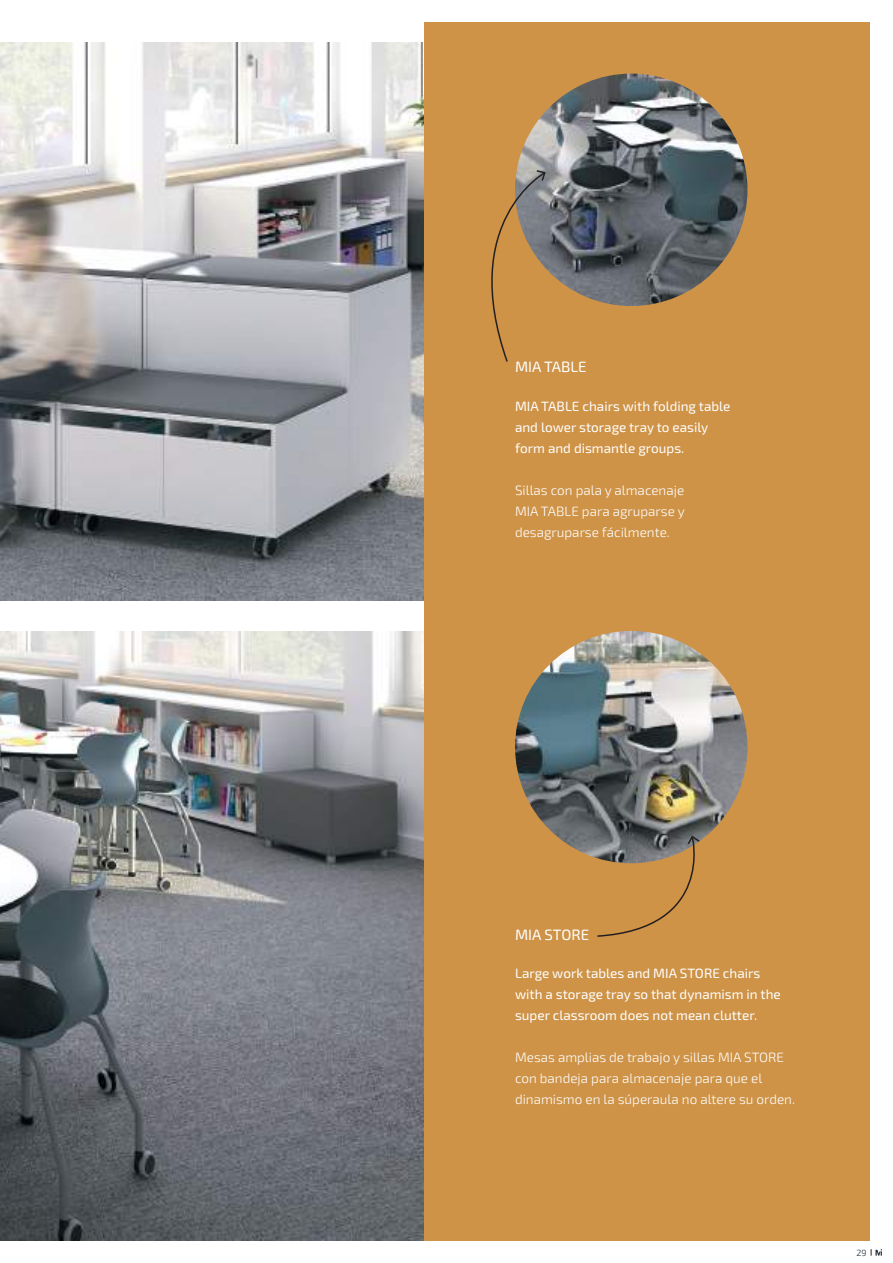
<style>
.page{position:relative;width:893px;height:1263px;background:#fff}
.page>*{position:absolute;margin:0;border:0;box-sizing:border-box;transform-origin:0 0}
.t1{font:15px "Exo 2";color:#fff}
.t2{font:13.5px/21px "Exo 2";color:#fff}
.t3{font:300 13.5px/21px "Exo 2";color:#fff}
.t4{font:300 8.85px "Exo 2";color:#232c35}
</style>
<div class="page">
<img style="left:0;top:631px;width:425px;height:610px">
<img style="left:0;top:43px;width:425px;height:557px">
<div style="left:425px;top:22px;width:445px;height:1219px;background:#ce9347"></div>
<img style="left:515px;top:631px;width:232px;height:232px;border-radius:116px">
<img style="left:515px;top:74px;width:232px;height:232px;border-radius:116px">
<svg style="left:596px;top:834px;width:112px;height:103px"></svg>
<svg style="left:491px;top:169px;width:56px;height:193px"></svg>
<svg style="left:871px;top:1249px;width:11px;height:6px"></svg>
<p class="t1" style="left:515px;top:358px;width:73px">MIA TABLE</p>
<p class="t2" style="left:515px;top:396px;width:217px">MIA TABLE chairs with folding table and lower storage tray to easily form and dismantle groups.</p>
<p class="t3" style="left:515px;top:480px;width:171px;text-align:justify">Sillas con pala y almacenaje MIA TABLE para agruparse y desagruparse fácilmente.</p>
<p class="t1" style="left:515px;top:925px;width:76px">MIA STORE</p>
<p class="t2" style="left:515px;top:963px;width:267px">Large work tables and MIA STORE chairs with a storage tray so that dynamism in the super classroom does not mean clutter.</p>
<p class="t3" style="left:515px;top:1047px;width:281px">Mesas amplias de trabajo y sillas MIA STORE con bandeja para almacenaje para que el dinamismo en la súperaula no altere su orden.</p>
<p class="t4" style="left:857px;top:1247px;width:12px">29</p>
</div>
